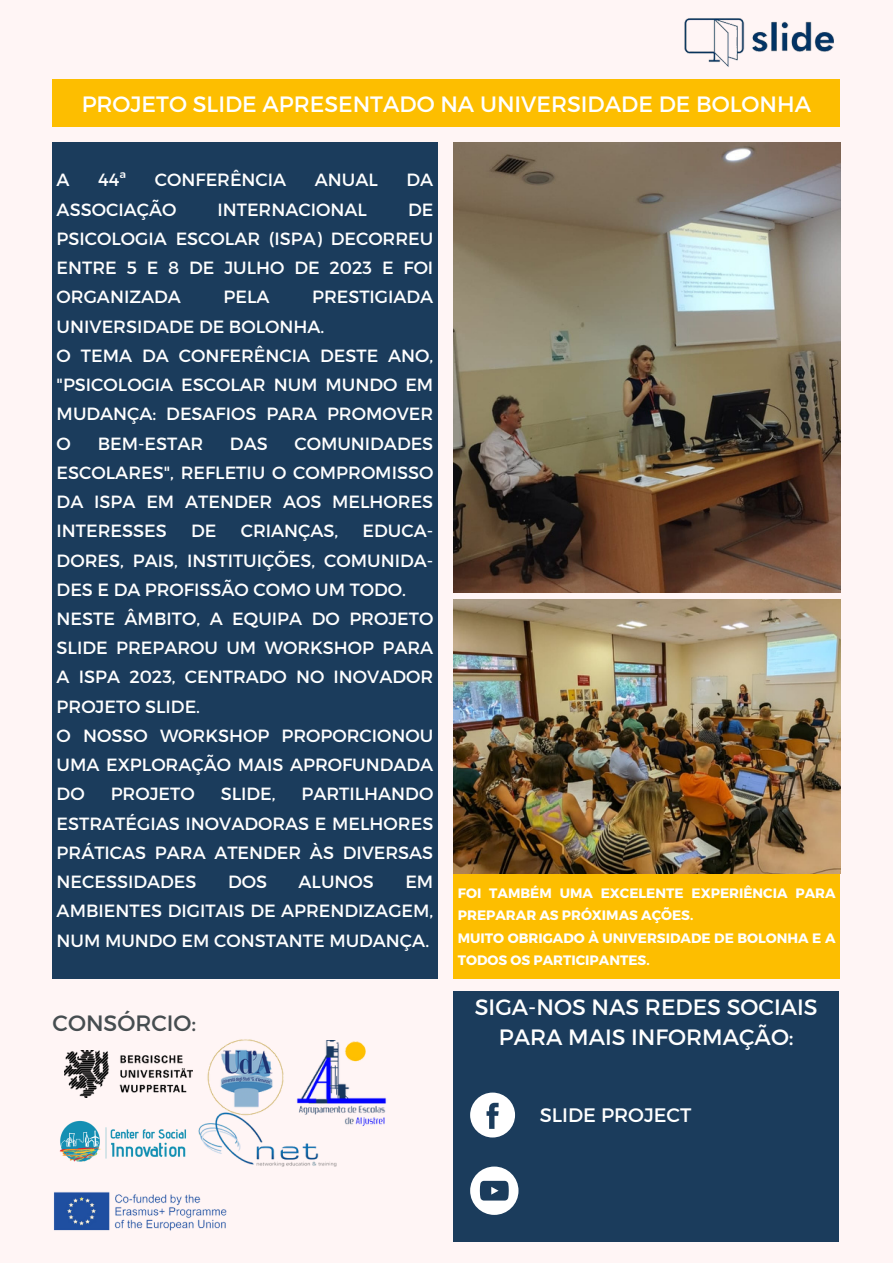
<style>
.page{position:relative;width:893px;height:1264px;background:#fff}
.page>*{position:absolute;margin:0;border:0;box-sizing:border-box;transform-origin:0 0}
.t1{font:22.2px "Montserrat";color:#fff}
.t2{font:22.2px "Montserrat";color:#464d50}
.t3{font:19.5px "Montserrat";color:#fff}
.t4{font:17.7px/29.2px "Montserrat";color:#fff;text-align:justify}
.t5{font:700 13.65px/22.5px "Montserrat";color:#fff}
</style>
<div class="page">
<div style="left:0;top:0;width:892px;height:1262px;background:#fff5f5"></div>
<div style="left:53px;top:79px;width:787px;height:48px;background:#fdbe00"></div>
<img style="left:684px;top:18px;width:150px;height:49px">
<div style="left:52px;top:142px;width:386px;height:836px;background:#1b3c5c"></div>
<img style="left:203px;top:1118px;width:134px;height:49px">
<img style="left:207px;top:1039px;width:77px;height:79px">
<img style="left:293px;top:1040px;width:94px;height:91px">
<img style="left:64px;top:1050px;width:129px;height:47px">
<img style="left:59px;top:1120px;width:144px;height:42px">
<img style="left:54px;top:1192px;width:173px;height:39px">
<div style="left:453px;top:991px;width:386px;height:251px;background:#1b3c5c"></div>
<svg style="left:470px;top:1092px;width:45px;height:45px"></svg>
<svg style="left:470px;top:1166px;width:48px;height:48px"></svg>
<img style="left:453px;top:142px;width:387px;height:450px">
<img style="left:453px;top:599px;width:387px;height:274px">
<div style="left:453px;top:874px;width:387px;height:104px;background:#fdbe00"></div>
<p class="t1" style="left:82px;top:89px;width:730px">PROJETO SLIDE APRESENTADO NA UNIVERSIDADE DE BOLONHA</p>
<p class="t4" style="left:57px;top:165px;width:15px">A</p>
<p class="t4" style="left:98px;top:165px;width:29px">44ª</p>
<p class="t4" style="left:155px;top:165px;width:133px">CONFERÊNCIA</p>
<p class="t4" style="left:315px;top:165px;width:65px">ANUAL</p>
<p class="t4" style="left:406px;top:165px;width:28px">DA</p>
<p class="t4" style="left:57px;top:194px;width:121px">ASSOCIAÇÃO</p>
<p class="t4" style="left:217px;top:194px;width:151px">INTERNACIONAL</p>
<p class="t4" style="left:57px;top:194px;width:378px;text-indent:351px">DE PSICOLOGIA ESCOLAR (ISPA) DECORREU ENTRE 5 E 8 DE JULHO DE 2023 E FOI ORGANIZADA</p>
<p class="t4" style="left:57px;top:281px;width:378px;text-indent:255px">PRESTIGIADA<br>UNIVERSIDADE DE BOLONHA.</p>
<p class="t4" style="left:57px;top:340px;width:378px">O TEMA DA CONFERÊNCIA DESTE ANO, "PSICOLOGIA ESCOLAR NUM MUNDO EM MUDANÇA: DESAFIOS PARA PROMOVER O</p>
<p class="t4" style="left:223px;top:281px;width:47px">PELA</p>
<p class="t4" style="left:57px;top:428px;width:378px;text-indent:238px">COMUNIDADES ESCOLARES", REFLETIU O COMPROMISSO DA ISPA EM ATENDER AOS MELHORES INTERESSES</p>
<p class="t4" style="left:98px;top:428px;width:107px">BEM-ESTAR</p>
<p class="t4" style="left:230px;top:428px;width:39px">DAS</p>
<p class="t4" style="left:191px;top:515px;width:27px">DE</p>
<p class="t4" style="left:241px;top:515px;width:99px">CRIANÇAS,</p>
<p class="t4" style="left:57px;top:515px;width:378px;text-indent:306px">EDUCA-DORES, PAIS, INSTITUIÇÕES, COMUNIDA-DES E DA PROFISSÃO COMO UM TODO.</p>
<p class="t4" style="left:57px;top:603px;width:378px">NESTE ÂMBITO, A EQUIPA DO PROJETO SLIDE PREPAROU UM WORKSHOP PARA A ISPA 2023, CENTRADO NO INOVADOR PROJETO SLIDE.</p>
<p class="t4" style="left:57px;top:720px;width:378px">O NOSSO WORKSHOP PROPORCIONOU UMA EXPLORAÇÃO MAIS APROFUNDADA DO</p>
<p class="t4" style="left:111px;top:778px;width:85px">PROJETO</p>
<p class="t4" style="left:221px;top:778px;width:56px">SLIDE,</p>
<p class="t4" style="left:57px;top:778px;width:378px;text-indent:245px">PARTILHANDO ESTRATÉGIAS INOVADORAS E MELHORES PRÁTICAS PARA ATENDER ÀS DIVERSAS NECESSIDADES</p>
<p class="t4" style="left:228px;top:866px;width:41px">DOS</p>
<p class="t4" style="left:298px;top:866px;width:77px">ALUNOS</p>
<p class="t4" style="left:57px;top:866px;width:378px;text-indent:349px">EM AMBIENTES DIGITAIS DE APRENDIZAGEM, NUM MUNDO EM CONSTANTE MUDANÇA.</p>
<p class="t2" style="left:53px;top:1009px;width:145px">CONSÓRCIO:</p>
<p class="t5" style="left:458px;top:881px;width:379px">FOI TAMBÉM UMA EXCELENTE EXPERIÊNCIA PARA<br>PREPARAR AS PRÓXIMAS AÇÕES.</p>
<p class="t5" style="left:458px;top:926px;width:379px">MUITO OBRIGADO À UNIVERSIDADE DE BOLONHA E A<br>TODOS OS PARTICIPANTES.</p>
<p class="t1" style="left:475px;top:992px;width:344px">SIGA-NOS NAS REDES SOCIAIS</p>
<p class="t1" style="left:498px;top:1023px;width:296px">PARA MAIS INFORMAÇÃO:</p>
<p class="t3" style="left:539px;top:1102px;width:153px">SLIDE PROJECT</p>
</div>
